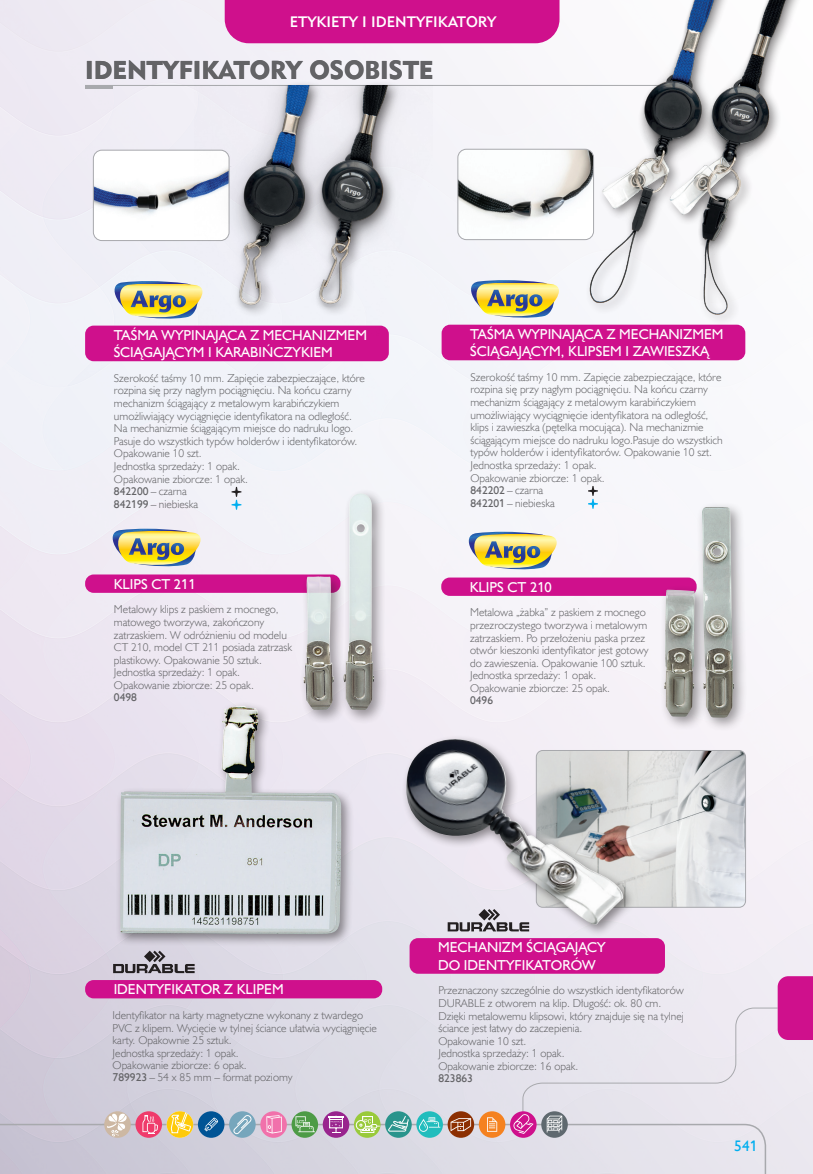
<style>
.page{position:relative;width:813px;height:1174px;background:#fff}
.page>*{position:absolute;margin:0;border:0;box-sizing:border-box;transform-origin:0 0}
.Rozdziały_nie_do_spisu{font:25.65px "Geometric 415 Blk EU";color:#636366}
.t1{font:15.3px "Humanst 521 EU";color:#00aeef}
.t2{font:15.15px "Geometric 415 Md EU";color:#fff}
.Nazwa_modułu_A{font:14.4px/17.2px "Humanst 521 EU";color:#fff}
.opis_produktów{font:11.4px/12.6px "Humanst 521 Lt EU";color:#636366}
.opis_produktów-2{font:11.4px "Humanst 521 EU";color:#636366}
.s1{font-family:"Humanst 521 EU"}
</style>
<div class="page">
<img style="left:0;top:0;width:812px;height:1174px">
<div style="left:224px;top:0;width:334px;height:43px;background:#cf108c"></div>
<div style="left:84px;top:85px;width:474px;height:17px;background:#f3f1f7"></div>
<hr style="left:85px;top:86px;width:28px;height:3px;background:#a8a9ad">
<svg style="left:0;top:1123px;width:766px;height:51px;background:#d6d4df"></svg>
<div style="left:416px;top:1111px;width:26px;height:26px;background:#21bdbd;border-radius:50%"></div>
<svg style="left:419px;top:1117px;width:21px;height:14px"></svg>
<div style="left:510px;top:1111px;width:26px;height:26px;background:#cf108c;border-radius:50%"></div>
<div style="left:478px;top:1111px;width:27px;height:26px;background:#f58220;border-radius:50%"></div>
<svg style="left:487px;top:1117px;width:10px;height:14px"></svg>
<svg style="left:447px;top:1111px;width:27px;height:26px"></svg>
<svg style="left:450px;top:1118px;width:21px;height:13px"></svg>
<div style="left:354px;top:1111px;width:26px;height:26px;background:#99ca3b;border-radius:50%"></div>
<div style="left:355px;top:1120px;width:11px;height:10px;border:1px solid #fff;border-radius:50%"></div>
<svg style="left:359px;top:1115px;width:21px;height:18px"></svg>
<div style="left:322px;top:1111px;width:27px;height:26px;background:#99248e;border-radius:50%"></div>
<svg style="left:328px;top:1115px;width:15px;height:18px"></svg>
<svg style="left:291px;top:1111px;width:27px;height:26px"></svg>
<svg style="left:295px;top:1116px;width:20px;height:16px"></svg>
<svg style="left:260px;top:1111px;width:27px;height:26px"></svg>
<svg style="left:266px;top:1115px;width:15px;height:18px"></svg>
<div style="left:229px;top:1111px;width:26px;height:26px;background:#76a6bc;border-radius:50%"></div>
<svg style="left:233px;top:1114px;width:19px;height:20px"></svg>
<div style="left:198px;top:1111px;width:26px;height:26px;background:#005495;border-radius:50%"></div>
<svg style="left:204px;top:1117px;width:14px;height:14px"></svg>
<svg style="left:385px;top:1111px;width:26px;height:26px"></svg>
<svg style="left:388px;top:1115px;width:20px;height:16px"></svg>
<div style="left:541px;top:1111px;width:26px;height:26px;background:#5f696f;border-radius:50%"></div>
<svg style="left:513px;top:976px;width:299px;height:158px;background:#e6d9e7"></svg>
<svg style="left:167px;top:1111px;width:28px;height:33px"></svg>
<div style="left:135px;top:1111px;width:27px;height:26px;background:#ef3b6b;border-radius:50%"></div>
<svg style="left:142px;top:1115px;width:16px;height:18px"></svg>
<svg style="left:104px;top:1111px;width:27px;height:26px"></svg>
<svg style="left:107px;top:1113px;width:19px;height:23px"></svg>
<svg style="left:458px;top:532px;width:98px;height:38px"></svg>
<div style="left:441px;top:577px;width:255px;height:19px;background:#cf108c;border-radius:9px"></div>
<div style="left:659px;top:584px;width:50px;height:147px;background:#231f20;opacity:.45"></div>
<img style="left:663px;top:590px;width:31px;height:126px">
<div style="left:696px;top:501px;width:51px;height:231px;background:#231f20;opacity:.45"></div>
<img style="left:701px;top:507px;width:32px;height:210px">
<svg style="left:103px;top:529px;width:97px;height:38px;background:#c9c38d"></svg>
<div style="left:85px;top:574px;width:255px;height:19px;background:#cf108c;border-radius:9px"></div>
<div style="left:338px;top:488px;width:50px;height:236px;background:#231f20;opacity:.5"></div>
<img style="left:343px;top:493px;width:31px;height:217px">
<div style="left:298px;top:571px;width:50px;height:153px;background:#231f20;opacity:.5"></div>
<img style="left:303px;top:576px;width:31px;height:125px">
<div style="left:85px;top:325px;width:303px;height:36px;background:#cf108c;border-radius:9px"></div>
<svg style="left:231px;top:487px;width:10px;height:23px"></svg>
<svg style="left:105px;top:281px;width:89px;height:39px"></svg>
<img style="left:93px;top:150px;width:101px;height:90px">
<div style="left:93px;top:150px;width:136px;height:91px;border:1px solid #a8a9ad;border-radius:9px"></div>
<div style="left:441px;top:325px;width:304px;height:35px;background:#cf108c;border-radius:9px"></div>
<svg style="left:587px;top:486px;width:10px;height:23px"></svg>
<svg style="left:461px;top:280px;width:97px;height:39px"></svg>
<img style="left:457px;top:149px;width:101px;height:91px">
<div style="left:457px;top:149px;width:136px;height:91px;border:1px solid #a8a9ad;border-radius:9px"></div>
<img style="left:635px;top:750px;width:110px;height:157px">
<div style="left:535px;top:750px;width:210px;height:157px;border:1px solid #a8a9ad;border-radius:6px"></div>
<div style="left:409px;top:938px;width:255px;height:35px;background:#cf108c;border-radius:9px"></div>
<div style="left:401px;top:734px;width:234px;height:203px;background:#231f20;opacity:.5"></div>
<img style="left:406px;top:739px;width:217px;height:185px">
<svg style="left:113px;top:950px;width:81px;height:23px;background:#a19da6"></svg>
<div style="left:85px;top:980px;width:297px;height:18px;background:#cf108c;border-radius:9px"></div>
<div style="left:115px;top:701px;width:240px;height:246px;background:#231f20;opacity:.5"></div>
<img style="left:120px;top:706px;width:221px;height:228px">
<div style="left:196px;top:80px;width:244px;height:241px;background:#f3f3f8"></div>
<img style="left:194px;top:85px;width:238px;height:251px">
<img style="left:558px;top:0;width:254px;height:332px">
<h3 class="t2" style="left:289px;top:12px;width:208px">ETYKIETY I IDENTYFIKATORY</h3>
<p class="Rozdziały_nie_do_spisu" style="left:85px;top:54px;width:349px">IDENTYFIKATORY OSOBISTE</p>
<p class="Nazwa_modułu_A" style="left:114px;top:326px;width:255px">TAŚMA WYPINAJĄCA Z MECHANIZMEM<br>ŚCIĄGAJĄCYM I KARABIŃCZYKIEM</p>
<p class="opis_produktów" style="left:114px;top:371px;width:252px">Szerokość taśmy 10 mm. Zapięcie zabezpieczające, które rozpina się przy nagłym pociągnięciu. Na końcu czarny mechanizm ściągający z metalowym karabińczykiem umożliwiający wyciągnięcie identyfikatora na odległość.<br>Na mechanizmie ściągającym miejsce do nadruku logo.<br>Pasuje do wszystkich typów holderów i identyfikatorów.<br>Opakowanie 10 szt.</p>
<p class="opis_produktów" style="left:114px;top:459px;width:127px">Jednostka sprzedaży: 1 opak.</p>
<p class="opis_produktów" style="left:114px;top:472px;width:135px">Opakowanie zbiorcze: 1 opak.</p>
<p class="opis_produktów" style="left:114px;top:484px;width:74px"><span class="s1">842200</span> – czarna</p>
<p class="opis_produktów" style="left:114px;top:497px;width:86px"><span class="s1">842199</span> – niebieska</p>
<p class="Nazwa_modułu_A" style="left:114px;top:575px;width:84px">KLIPS CT 211</p>
<p class="opis_produktów" style="left:114px;top:603px;width:180px">Metalowy klips z paskiem z mocnego, matowego tworzywa, zakończony zatrzaskiem. W odróżnieniu od modelu CT 210, model CT 211 posiada zatrzask plastikowy. Opakowanie 50 sztuk.</p>
<p class="opis_produktów" style="left:114px;top:666px;width:127px">Jednostka sprzedaży: 1 opak.</p>
<p class="opis_produktów" style="left:114px;top:678px;width:141px">Opakowanie zbiorcze: 25 opak.</p>
<p class="opis_produktów-2" style="left:114px;top:690px;width:25px">0498</p>
<p class="Nazwa_modułu_A" style="left:470px;top:325px;width:255px">TAŚMA WYPINAJĄCA Z MECHANIZMEM<br>ŚCIĄGAJĄCYM, KLIPSEM I ZAWIESZKĄ</p>
<p class="opis_produktów" style="left:470px;top:370px;width:253px">Szerokość taśmy 10 mm. Zapięcie zabezpieczające, które rozpina się przy nagłym pociągnięciu. Na końcu czarny mechanizm ściągający z metalowym karabińczykiem umożliwiający wyciągnięcie identyfikatora na odległość, klips i zawieszka (pętelka mocująca). Na mechanizmie ściągającym miejsce do nadruku logo.Pasuje do wszystkich typów holderów i identyfikatorów. Opakowanie 10 szt.</p>
<p class="opis_produktów" style="left:470px;top:459px;width:127px">Jednostka sprzedaży: 1 opak.</p>
<p class="opis_produktów" style="left:470px;top:471px;width:135px">Opakowanie zbiorcze: 1 opak.</p>
<p class="opis_produktów" style="left:470px;top:483px;width:74px"><span class="s1">842202</span> – czarna</p>
<p class="opis_produktów" style="left:470px;top:496px;width:86px"><span class="s1">842201</span> – niebieska</p>
<p class="Nazwa_modułu_A" style="left:469px;top:578px;width:84px">KLIPS CT 210</p>
<p class="opis_produktów" style="left:470px;top:606px;width:180px">Metalowa „żabka” z paskiem z mocnego przezroczystego tworzywa i metalowym zatrzaskiem. Po przełożeniu paska przez otwór kieszonki identyfikator jest gotowy do zawieszenia. Opakowanie 100 sztuk.</p>
<p class="opis_produktów" style="left:470px;top:669px;width:127px">Jednostka sprzedaży: 1 opak.</p>
<p class="opis_produktów" style="left:470px;top:681px;width:141px">Opakowanie zbiorcze: 25 opak.</p>
<p class="opis_produktów-2" style="left:470px;top:693px;width:25px">0496</p>
<p class="Nazwa_modułu_A" style="left:114px;top:980px;width:171px">IDENTYFIKATOR Z KLIPEM</p>
<p class="opis_produktów" style="left:112px;top:1008px;width:266px">Identyfikator na karty magnetyczne wykonany z twardego<br>PVC z klipem. Wycięcie w tylnej ściance ułatwia wyciągnięcie karty. Opakownie 25 sztuk.</p>
<p class="opis_produktów" style="left:112px;top:1046px;width:127px">Jednostka sprzedaży: 1 opak.</p>
<p class="opis_produktów" style="left:112px;top:1059px;width:135px">Opakowanie zbiorcze: 6 opak.</p>
<p class="opis_produktów" style="left:112px;top:1071px;width:181px"><span class="s1">789923</span> – 54 x 85 mm – format poziomy</p>
<p class="Nazwa_modułu_A" style="left:438px;top:938px;width:169px">MECHANIZM ŚCIĄGAJĄCY</p>
<p class="Nazwa_modułu_A" style="left:438px;top:956px;width:159px">DO IDENTYFIKATORÓW</p>
<p class="opis_produktów" style="left:438px;top:984px;width:247px">Przeznaczony szczególnie do wszystkich identyfikatorów DURABLE z otworem na klip. Długość: ok. 80 cm.<br>Dzięki metalowemu klipsowi, który znajduje się na tylnej ściance jest łatwy do zaczepienia.</p>
<p class="opis_produktów" style="left:438px;top:1034px;width:89px">Opakowanie 10 szt.</p>
<p class="opis_produktów" style="left:438px;top:1047px;width:127px">Jednostka sprzedaży: 1 opak.</p>
<p class="opis_produktów" style="left:438px;top:1059px;width:141px">Opakowanie zbiorcze: 16 opak.</p>
<p class="opis_produktów-2" style="left:438px;top:1071px;width:36px">823863</p>
<h2 class="t1" style="left:734px;top:1136px;width:25px">541</h2>
</div>
